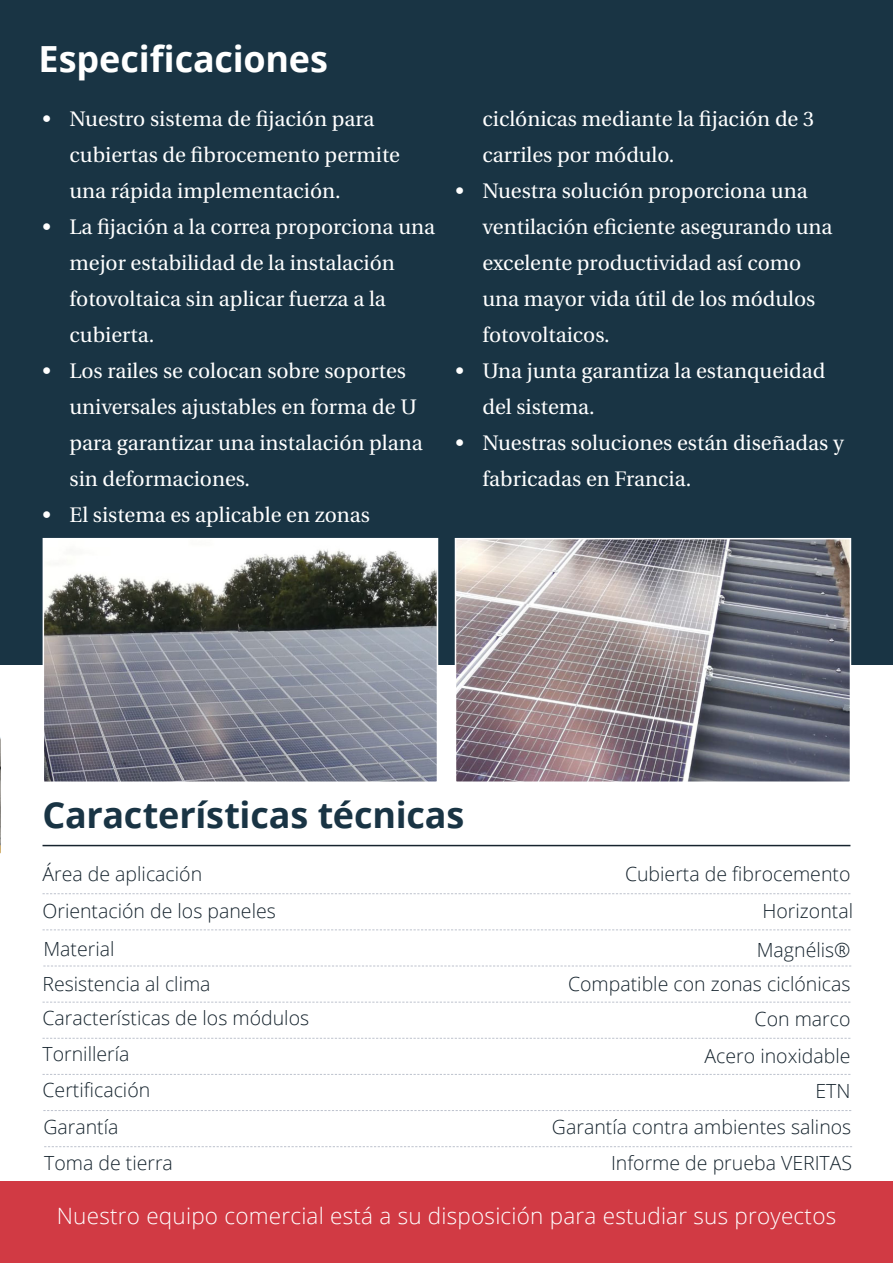
<style>
.page{position:relative;width:893px;height:1263px;background:#fff}
.page>*{position:absolute;margin:0;border:0;box-sizing:border-box;transform-origin:0 0}
.H1___Left{font:700 36px "Open Sans";letter-spacing:-.005em;color:#fff}
.H1___Left-2{font:700 36px "Open Sans";letter-spacing:-.005em;color:#193444}
.H1___Left-3{font:300 22.5px "Open Sans";letter-spacing:.01em;color:#fff}
.t1{font:21px/36px "Heuristica";color:#fff}
.Content___Right{font:300 19.5px "Open Sans";color:#16242e}
.Content___Left{font:300 19.5px "Open Sans";color:#16242e}
</style>
<div class="page">
<div style="left:0;top:0;width:893px;height:664px;background:#193444"></div>
<img style="left:46px;top:541px;width:389px;height:239px">
<div style="left:43px;top:538px;width:395px;height:245px;border:2px solid #fff"></div>
<img style="left:458px;top:541px;width:390px;height:239px">
<div style="left:455px;top:538px;width:396px;height:245px;border:2px solid #fff"></div>
<hr style="left:43px;top:845px;width:807px;height:1px;background:#16242e">
<svg style="left:43px;top:1074px;width:807px;height:1px"></svg>
<svg style="left:43px;top:1110px;width:808px;height:1px"></svg>
<div style="left:0;top:1182px;width:893px;height:81px;background:#d13a44"></div>
<svg style="left:44px;top:1146px;width:808px;height:1px"></svg>
<svg style="left:43px;top:1038px;width:807px;height:1px"></svg>
<svg style="left:43px;top:1002px;width:807px;height:1px"></svg>
<svg style="left:43px;top:966px;width:808px;height:1px"></svg>
<svg style="left:43px;top:929px;width:807px;height:1px"></svg>
<svg style="left:43px;top:893px;width:807px;height:1px"></svg>
<img style="left:0;top:664px;width:1px;height:190px">
<h1 class="H1___Left" style="left:38px;top:34px;width:203px">Spécificités</h1>
<p class="t1" style="left:70px;top:101px;width:332px;text-indent:-27px">• Nuestro sistema de fijación para cubiertas de fibrocemento permite una rápida implementación.</p>
<p class="t1" style="left:70px;top:209px;width:367px;text-indent:-27px">• La fijación a la correa proporciona una mejor estabilidad de la instalación fotovoltaica sin aplicar fuerza a la cubierta.</p>
<p class="t1" style="left:70px;top:353px;width:355px;text-indent:-27px">• Los railes se colocan sobre soportes universales ajustables en forma de U para garantizar una instalación plana sin deformaciones.</p>
<p class="t1" style="left:43px;top:497px;width:329px">• El sistema es aplicable en zonas</p>
<p class="H1___Left" style="left:38px;top:34px;width:291px">Especificaciones</p>
<p class="t1" style="left:482px;top:101px;width:333px">ciclónicas mediante la fijación de 3 carriles por módulo.</p>
<p class="t1" style="left:482px;top:173px;width:352px;text-indent:-27px">• Nuestra solución proporciona una ventilación eficiente asegurando una excelente productividad así como una mayor vida útil de los módulos fotovoltaicos.</p>
<p class="t1" style="left:482px;top:353px;width:344px;text-indent:-27px">• Una junta garantiza la estanqueidad del sistema.</p>
<p class="t1" style="left:482px;top:425px;width:363px;text-indent:-27px">• Nuestras soluciones están diseñadas y fabricadas en Francia.</p>
<p class="H1___Left-2" style="left:43px;top:790px;width:423px">Características técnicas</p>
<p class="Content___Left" style="left:43px;top:861px;width:161px">Área de aplicación</p>
<p class="Content___Right" style="left:625px;top:861px;width:227px">Cubierta de fibrocemento</p>
<p class="Content___Left" style="left:43px;top:897px;width:235px">Orientación de los paneles</p>
<p class="Content___Right" style="left:762px;top:897px;width:92px">Horizontal</p>
<p class="Content___Left" style="left:43px;top:936px;width:73px">Material</p>
<p class="Content___Right" style="left:757px;top:937px;width:95px">Magnélis®</p>
<p class="Content___Left" style="left:43px;top:970px;width:170px">Resistencia al clima</p>
<p class="Content___Right" style="left:568px;top:970px;width:284px">Compatible con zonas ciclónicas</p>
<p class="Content___Left" style="left:43px;top:1004px;width:268px">Características de los módulos</p>
<p class="Content___Right" style="left:754px;top:1006px;width:97px">Con marco</p>
<p class="Content___Left" style="left:43px;top:1040px;width:88px">Tornillería</p>
<p class="Content___Right" style="left:705px;top:1042px;width:147px">Acero inoxidable</p>
<p class="Content___Left" style="left:43px;top:1077px;width:109px">Certificación</p>
<p class="Content___Right" style="left:815px;top:1077px;width:37px">ETN</p>
<p class="Content___Left" style="left:43px;top:1113px;width:77px">Garantía</p>
<p class="Content___Right" style="left:552px;top:1113px;width:301px">Garantía contra ambientes salinos</p>
<p class="Content___Left" style="left:44px;top:1150px;width:130px">Toma de tierra</p>
<p class="Content___Right" style="left:611px;top:1150px;width:243px">Informe de prueba VERITAS</p>
<p class="H1___Left-3" style="left:57px;top:1200px;width:781px">Nuestro equipo comercial está a su disposición para estudiar sus proyectos</p>
</div>
